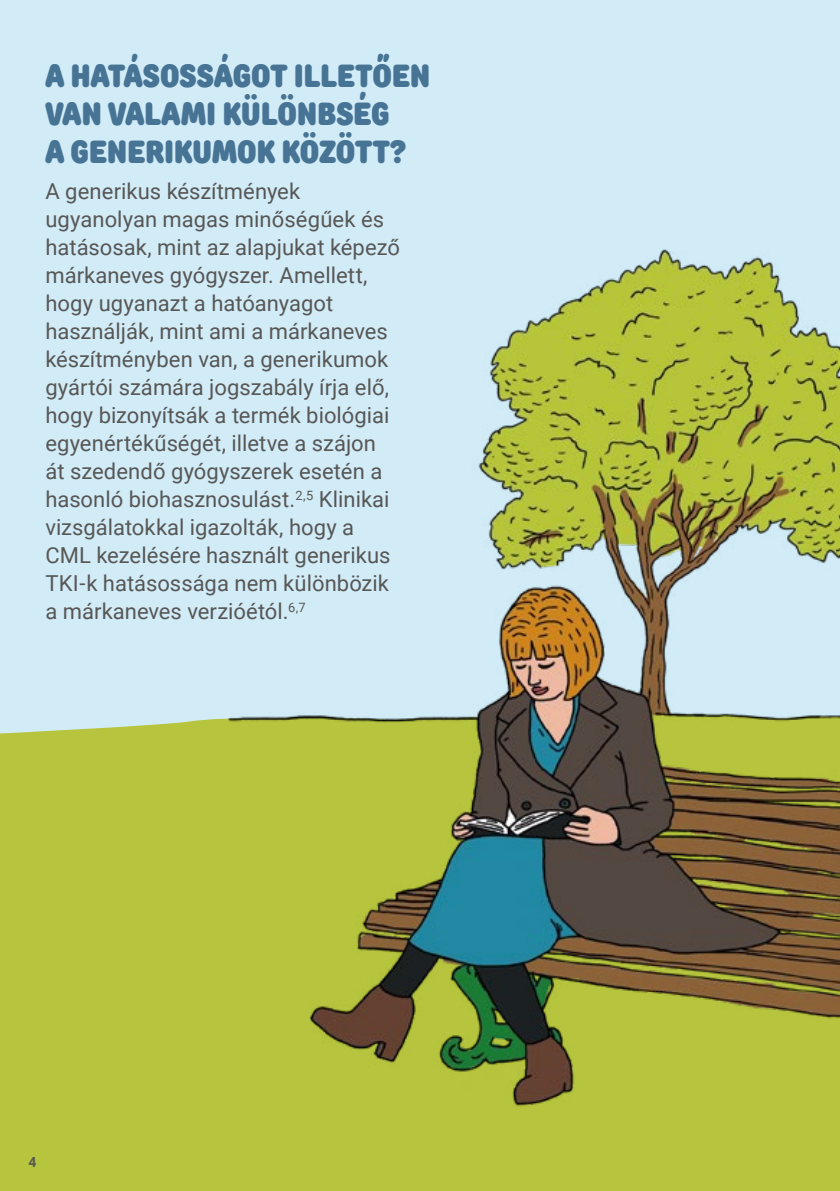
<style>
.page{position:relative;width:840px;height:1191px;background:#fff}
.page>*{position:absolute;margin:0;border:0;box-sizing:border-box;transform-origin:0 0}
.t1{font:900 32px/38px "TT Rounds Condensed";letter-spacing:-.02em;color:#477495}
.t2{font:22px/28px "Roboto";color:#575756}
.t3{font:700 14px "Roboto";color:#575756}
</style>
<div class="page">
<div style="left:0;top:0;width:839px;height:742px;background:#d2ecf7"></div>
<div style="left:0;top:729px;width:68px;height:462px;background:#b6c53d"></div>
<img style="left:68px;top:249px;width:771px;height:942px">
<h1 class="t1" style="left:45px;top:57px;width:386px">A HATÁSOSSÁGOT ILLETŐEN<br>VAN VALAMI KÜLÖNBSÉG<br>A GENERIKUMOK KÖZÖTT?</h1>
<p class="t2" style="left:45px;top:176px;width:356px">A generikus készítmények ugyanolyan magas minőségűek és hatásosak, mint az alapjukat képező márkaneves gyógyszer. Amellett, hogy ugyanazt a hatóanyagot használják, mint ami a márkaneves készítményben van, a generikumok gyártói számára jogszabály írja elő, hogy bizonyítsák a termék biológiai egyenértékűségét, illetve a szájon át szedendő gyógyszerek esetén a hasonló biohasznosulást.<sup>2,5</sup> Klinikai vizsgálatokkal igazolták, hogy a CML kezelésére használt generikus TKI-k hatásossága nem különbözik a márkaneves verzióétól.<sup>6,7</sup></p>
<p class="t3" style="left:28px;top:1152px;width:10px">4</p>
</div>
